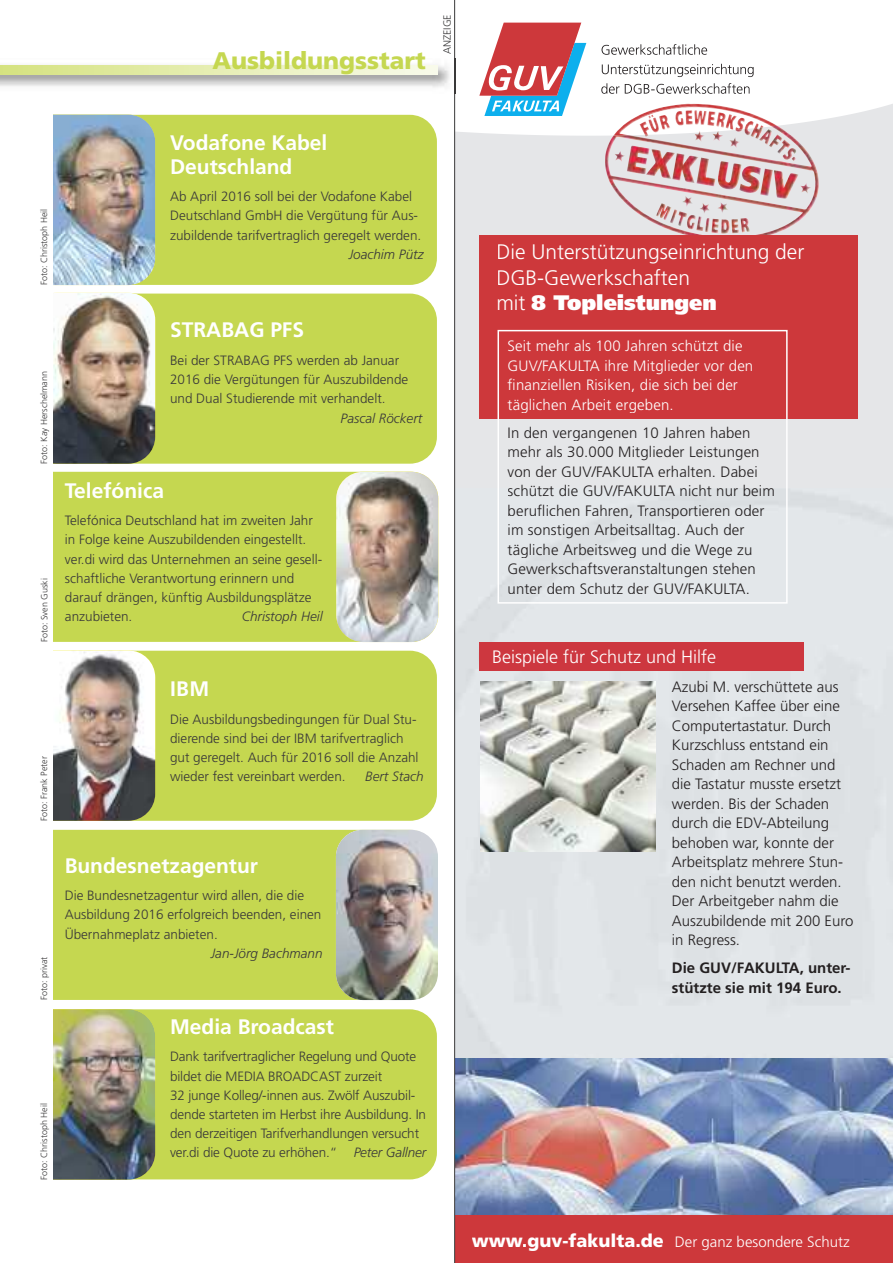
<style>
.page{position:relative;width:893px;height:1263px;background:#fff}
.page>*{position:absolute;margin:0;border:0;box-sizing:border-box;transform-origin:0 0}
.t1{font:900 24px "Frutiger";color:#c5d750}
.t2{font:700 21px/24px "Frutiger";color:#fff}
.t3{font:300 21px/25.2px "Frutiger";color:#fff}
.t4{font:300 18px "Frutiger";color:#fff}
.t5{font:300 15px/19.5px "Frutiger";color:#231f20}
.t6{font:300 15px/19.5px "Frutiger";letter-spacing:.01em;color:#fff}
.t7{font:700 15px/19.5px "Frutiger";color:#231f20}
.t8{font:300 13.5px/19.2px "Frutiger";color:#393839}
.t9{font:italic 300 13.5px "Frutiger";color:#393839}
.t10{font:300 10.5px "Frutiger";color:#393839}
.t11{font:300 9px "Frutiger";color:#393839}
.s1{font-style:italic}
.s2{font-weight:900}
.s3{font-weight:900;font-size:18px}
</style>
<div class="page">
<div style="left:455px;top:96px;width:438px;height:1141px;background:#e5e6e8"></div>
<svg style="left:455px;top:1px;width:438px;height:135px"></svg>
<img style="left:455px;top:488px;width:438px;height:570px">
<img style="left:455px;top:1058px;width:438px;height:157px">
<img style="left:604px;top:126px;width:218px;height:109px">
<img style="left:613px;top:104px;width:164px;height:33px">
<div style="left:479px;top:235px;width:379px;height:183px;background:#cd383b"></div>
<svg style="left:479px;top:23px;width:107px;height:93px"></svg>
<svg style="left:601px;top:44px;width:106px;height:11px"></svg>
<svg style="left:602px;top:64px;width:152px;height:13px"></svg>
<svg style="left:601px;top:83px;width:18px;height:11px"></svg>
<svg style="left:625px;top:83px;width:125px;height:11px"></svg>
<div style="left:455px;top:1215px;width:438px;height:48px;background:#cd383b"></div>
<div style="left:497px;top:330px;width:291px;height:274px;border:1px solid #fff"></div>
<div style="left:479px;top:642px;width:325px;height:29px;background:#cd373f"></div>
<img style="left:480px;top:682px;width:176px;height:170px">
<hr style="left:454px;top:0;width:1px;height:1263px;background:#393839">
<img style="left:455px;top:59px;width:1px;height:34px">
<svg style="left:0;top:65px;width:438px;height:9px;background:#e6eeb5"></svg>
<div style="left:18px;top:115px;width:419px;height:170px;background:#c5d750;border-radius:27px"></div>
<img style="left:53px;top:115px;width:102px;height:170px">
<div style="left:18px;top:294px;width:419px;height:170px;background:#c5d750;border-radius:27px"></div>
<img style="left:30px;top:293px;width:125px;height:171px;border-radius:27px">
<div style="left:18px;top:651px;width:419px;height:170px;background:#c5d750;border-radius:27px"></div>
<img style="left:23px;top:650px;width:132px;height:171px;border-radius:27px">
<div style="left:18px;top:472px;width:419px;height:170px;background:#c5d750;border-radius:27px"></div>
<img style="left:336px;top:472px;width:102px;height:170px;border-radius:27px">
<div style="left:18px;top:830px;width:419px;height:170px;background:#c5d750;border-radius:27px"></div>
<div style="left:18px;top:1009px;width:419px;height:170px;background:#c5d750;border-radius:27px"></div>
<img style="left:53px;top:1009px;width:102px;height:170px">
<div style="left:0;top:94px;width:53px;height:1105px;background:#fff"></div>
<img style="left:336px;top:830px;width:102px;height:170px;border-radius:27px">
<h1 class="t1" style="left:212px;top:51px;width:215px">Ausbildungsstart</h1>
<p class="t10" style="left:443px;top:54px;width:41px;rotate:-90deg">ANZEIGE</p>
<p class="t11" style="left:40px;top:285px;width:78px;rotate:-90deg">Foto: Christoph Heil</p>
<p class="t11" style="left:40px;top:464px;width:94px;rotate:-90deg">Foto: Kay Herschelmann</p>
<p class="t11" style="left:41px;top:642px;width:65px;rotate:-90deg">Foto: Sven Guski</p>
<h2 class="t2" style="left:170px;top:132px;width:159px">Vodafone Kabel<br>Deutschland</h2>
<p class="t8" style="left:170px;top:188px;width:253px">Ab April 2016 soll bei der Vodafone Kabel<br>Deutschland GmbH die Vergütung für Aus&shy;zubildende tarifvertraglich geregelt werden.</p>
<p class="t9" style="left:349px;top:249px;width:76px">Joachim Pütz</p>
<h2 class="t2" style="left:170px;top:320px;width:136px">STRABAG PFS</h2>
<p class="t8" style="left:170px;top:352px;width:240px">Bei der STRABAG PFS werden ab Januar<br>2016 die Vergütungen für Auszubildende und Dual Studierende mit verhandelt.</p>
<p class="t9" style="left:341px;top:412px;width:83px">Pascal Röckert</p>
<h2 class="t2" style="left:65px;top:480px;width:101px">Telefónica</h2>
<p class="t8" style="left:65px;top:512px;width:259px">Telefónica Deutschland hat im zweiten Jahr in Folge keine Auszubildenden eingestellt. ver.di wird das Unternehmen an seine gesell&shy;schaftliche Verantwortung erinnern und darauf drängen, künftig Ausbildungsplätze anzubieten.</p>
<p class="t9" style="left:242px;top:611px;width:83px">Christoph Heil</p>
<p class="t11" style="left:40px;top:821px;width:66px;rotate:-90deg">Foto: Frank Peter</p>
<p class="t11" style="left:40px;top:1000px;width:45px;rotate:-90deg">Foto: privat</p>
<p class="t11" style="left:40px;top:1180px;width:78px;rotate:-90deg">Foto: Christoph Heil</p>
<h2 class="t2" style="left:170px;top:678px;width:41px">IBM</h2>
<p class="t8" style="left:170px;top:710px;width:250px">Die Ausbildungsbedingungen für Dual Stu&shy;dierende sind bei der IBM tarifvertraglich gut geregelt. Auch für 2016 soll die Anzahl wieder fest vereinbart werden.</p>
<p class="t9" style="left:365px;top:771px;width:60px">Bert Stach</p>
<h2 class="t2" style="left:65px;top:855px;width:195px">Bundesnetzagentur</h2>
<p class="t8" style="left:65px;top:887px;width:258px">Die Bundesnetzagentur wird allen, die die<br>Ausbildung 2016 erfolgreich beenden, einen<br>Übernahmeplatz anbieten.</p>
<p class="t9" style="left:211px;top:948px;width:113px">Jan-Jörg Bachmann</p>
<h2 class="t2" style="left:170px;top:1016px;width:165px">Media Broadcast</h2>
<p class="t8" style="left:170px;top:1048px;width:258px">Dank tarifvertraglicher Regelung und Quote bildet die MEDIA BROADCAST zurzeit<br>32 junge Kolleg/-innen aus. Zwölf Auszubil&shy;dende starteten im Herbst ihre Ausbildung. In den derzeitigen Tarifverhandlungen versucht ver.di die Quote zu erhöhen.“ <span class="s1">Peter Gallner</span></p>
<h2 class="t3" style="left:496px;top:241px;width:310px">Die Unterstützungseinrichtung der<br>DGB-Gewerkschaften<br>mit <span class="s2">8 Topleistungen</span></h2>
<p class="t6" style="left:507px;top:337px;width:247px">Seit mehr als 100 Jahren schützt die GUV/FAKULTA ihre Mitglieder vor den finanziellen Risiken, die sich bei der täglichen Arbeit ergeben.</p>
<p class="t5" style="left:507px;top:424px;width:269px">In den vergangenen 10 Jahren haben mehr als 30.000 Mitglieder Leistungen von der GUV/FAKULTA erhalten. Dabei schützt die GUV/FAKULTA nicht nur beim beruflichen Fahren, Transportieren oder im sonstigen Arbeitsalltag. Auch der tägliche Arbeitsweg und die Wege zu Gewerkschaftsveranstaltungen stehen unter dem Schutz der GUV/FAKULTA.</p>
<h3 class="t4" style="left:492px;top:650px;width:226px">Beispiele für Schutz und Hilfe</h3>
<p class="t5" style="left:672px;top:678px;width:183px">Azubi M. verschüttete aus<br>Versehen Kaffee über eine<br>Computertastatur. Durch<br>Kurzschluss entstand ein<br>Schaden am Rechner und die Tastatur musste ersetzt werden. Bis der Schaden durch die EDV-Abteilung behoben war, konnte der<br>Arbeitsplatz mehrere Stun&shy;den nicht benutzt werden.<br>Der Arbeitgeber nahm die<br>Auszubildende mit 200 Euro in Regress.</p>
<p class="t7" style="left:672px;top:959px;width:180px">Die GUV/FAKULTA, unter&shy;stützte sie mit 194 Euro.</p>
<p class="t6" style="left:472px;top:1233px;width:379px"><span class="s3">www.guv-fakulta.de</span> Der ganz besondere Schutz</p>
</div>
